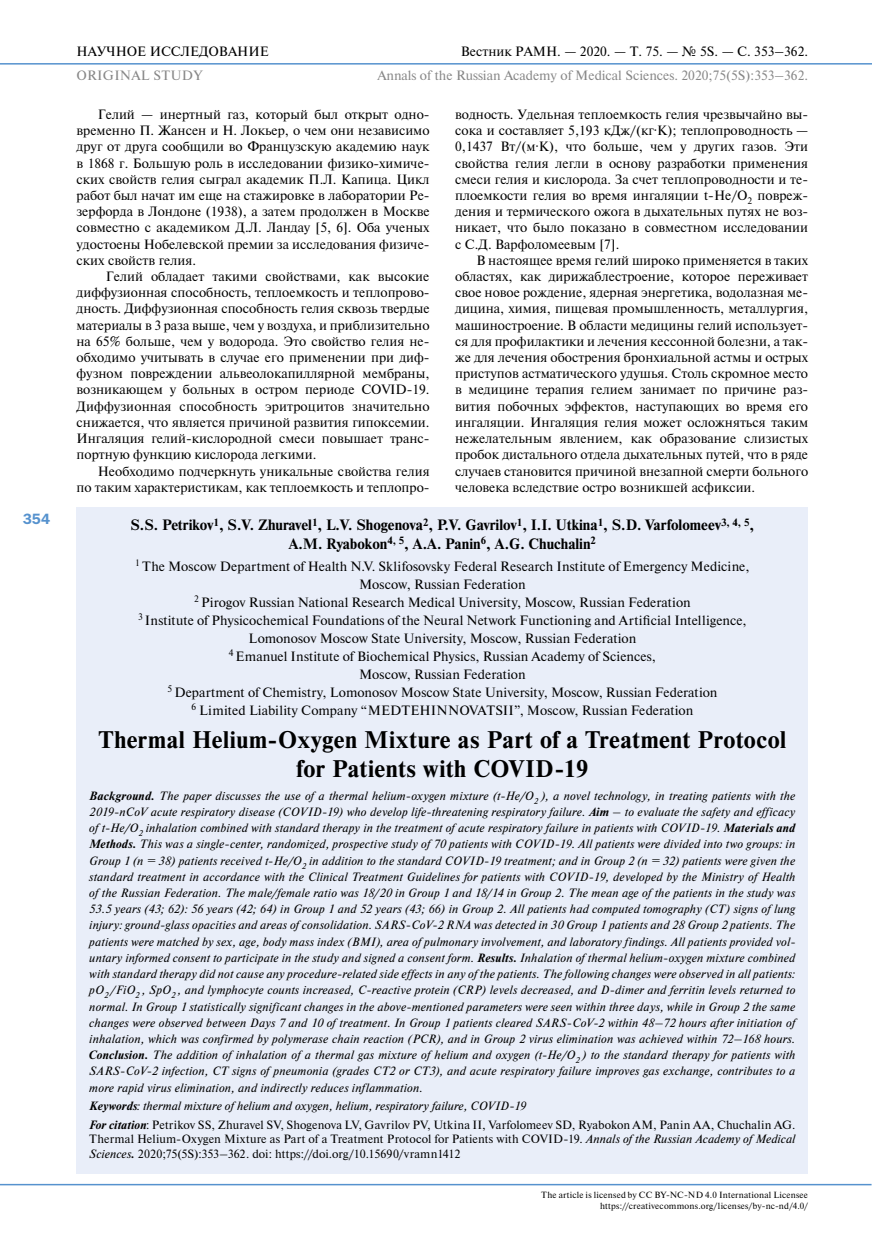
<style>
.page{position:relative;width:872px;height:1234px;background:#fff}
.page>*{position:absolute;margin:0;border:0;box-sizing:border-box;transform-origin:0 0}
.t1{font:700 24px/28.8px "Newton";letter-spacing:.015em;color:#000;text-align:center}
.t2{font:700 15px/18px "Newton";color:#000;text-align:center}
.t3{font:15px "Franklin Gothic Demi C";color:#5692ce}
.t4{font:13.5px/16.2px "Newton";color:#000;text-align:justify}
.t5{font:13.5px "Newton";color:#878787}
.t6{font:13.5px "Newton";letter-spacing:.02em;color:#878787}
.t7{font:italic 12px/16.2px "Newton";letter-spacing:.015em;color:#000;text-align:justify}
.t8{font:12px/18.6px "Newton";letter-spacing:.01em;color:#000}
.t9{font:9px/10.8px "Newton";letter-spacing:.025em;color:#000;text-align:right}
.s1{font-weight:700}
.s2{font-weight:700;font-style:italic}
.s3{font-style:italic}
</style>
<div class="page">
<hr style="left:0;top:1183px;width:871px;height:1px;background:#5692ce">
<hr style="left:0;top:63px;width:872px;height:2px;background:#5692ce">
<div style="left:77px;top:507px;width:731px;height:666px;background:#e9eef9"></div>
<p class="t3" style="left:23px;top:510px;width:29px">354</p>
<p class="t4" style="left:77px;top:43px;width:194px">НАУЧНОЕ ИССЛЕДОВАНИЕ</p>
<p class="t6" style="left:77px;top:66px;width:127px">ORIGINAL STUDY</p>
<p class="t4" style="left:461px;top:43px;width:349px">Вестник РАМН. — 2020. — Т. 75. — № 5S. — С. 353–362.</p>
<p class="t5" style="left:377px;top:66px;width:432px">Annals of the Russian Academy of Medical Sciences. 2020;75(5S):353–362.</p>
<p class="t4" style="left:77px;top:106px;width:354px;text-indent:21px">Гелий — инертный газ, который был открыт одно&shy;временно П. Жансен и Н. Локьер, о чем они независимо друг от друга сообщили во Французскую академию наук в 1868 г. Большую роль в исследовании физико-химиче&shy;ских свойств гелия сыграл академик П.Л. Капица. Цикл работ был начат им еще на стажировке в лаборатории Ре&shy;зерфорда в Лондоне (1938), а затем продолжен в Москве совместно с академиком Д.Л. Ландау [5, 6]. Оба ученых удостоены Нобелевской премии за исследования физиче&shy;ских свойств гелия.</p>
<p class="t4" style="left:77px;top:268px;width:354px;text-indent:29px">Гелий обладает такими свойствами, как высокие диффузионная способность, теплоемкость и теплопрово&shy;дность. Диффузионная способность гелия сквозь твердые материалы в 3 раза выше, чем у воздуха, и приблизительно на 65% больше, чем у водорода. Это свойство гелия не&shy;обходимо учитывать в случае его применении при диф&shy;фузном повреждении альвеолокапиллярной мембраны, возникающем у больных в остром периоде COVID-19.<br>Диффузионная способность эритроцитов значительно снижается, что является причиной развития гипоксемии.<br>Ингаляция гелий-кислородной смеси повышает транс&shy;портную функцию кислорода легкими.</p>
<p class="t4" style="left:77px;top:462px;width:354px;text-align:right">Необходимо подчеркнуть уникальные свойства гелия<br>по таким характеристикам, как теплоемкость и теплопро-</p>
<p class="t4" style="left:455px;top:106px;width:354px">водность. Удельная теплоемкость гелия чрезвычайно вы&shy;сока и составляет 5,193 кДж/(кг·К); теплопроводность — 0,1437 Вт/(м·К), что больше, чем у других газов. Эти свойства гелия легли в основу разработки применения смеси гелия и кислорода. За счет теплопроводности и те&shy;плоемкости гелия во время ингаляции t-Не/О<sub>2</sub> повреж&shy;дения и термического ожога в дыхательных путях не воз&shy;никает, что было показано в совместном исследовании с С.Д. Варфоломеевым [7].</p>
<p class="t4" style="left:455px;top:251px;width:354px;text-indent:21px">В настоящее время гелий широко применяется в таких областях, как дирижаблестроение, которое переживает свое новое рождение, ядерная энергетика, водолазная ме&shy;дицина, химия, пищевая промышленность, металлургия, машиностроение. В области медицины гелий использует&shy;ся для профилактики и лечения кессонной болезни, а так&shy;же для лечения обострения бронхиальной астмы и острых приступов астматического удушья. Столь скромное место в медицине терапия гелием занимает по причине раз&shy;вития побочных эффектов, наступающих во время его ингаляции. Ингаляция гелия может осложняться таким нежелательным явлением, как образование слизистых пробок дистального отдела дыхательных путей, что в ряде случаев становится причиной внезапной смерти больного человека вследствие остро возникшей асфиксии.</p>
<p class="t2" style="left:130px;top:516px;width:625px">S.S. Petrikov<sup>1</sup>, S.V. Zhuravel<sup>1</sup>, L.V. Shogenova<sup>2</sup>, P.V. Gavrilov<sup>1</sup>, I.I. Utkina<sup>1</sup>, S.D. Varfolomeev<sup>3,</sup> <sup>4,</sup> <sup>5</sup>,<br>A.M. Ryabokon<sup>4,</sup> <sup>5</sup>, А.А. Panin<sup>6</sup>, A.G. Chuchalin<sup>2</sup></p>
<p class="t4" style="left:135px;top:556px;width:615px;line-height:18px;text-align:center"><sup>1</sup> The Moscow Department of Health N.V. Sklifosovsky Federal Research Institute of Emergency Medicine, Moscow, Russian Federation<br><sup>2</sup> Pirogov Russian National Research Medical University, Moscow, Russian Federation<br><sup>3</sup> Institute of Physicochemical Foundations of the Neural Network Functioning and Artificial Intelligence, Lomonosov Moscow State University, Moscow, Russian Federation<br><sup>4</sup> Emanuel Institute of Biochemical Physics, Russian Academy of Sciences,<br>Moscow, Russian Federation<br><sup>5</sup> Department of Chemistry, Lomonosov Moscow State University, Moscow, Russian Federation<br><sup>6</sup> Limited Liability Company “MEDTEHINNOVATSII”, Moscow, Russian Federation</p>
<h1 class="t1" style="left:98px;top:725px;width:689px">Thermal Helium-Oxygen Mixture as Part of a Treatment Protocol for Patients with COVID-19</h1>
<p class="t7" style="left:89px;top:787px;width:707px"><span class="s1">Background.</span> The paper discusses the use of a thermal helium-oxygen mixture (t-Не/О<sub>2</sub> ), a novel technology, in treating patients with the 2019-nCoV acute respiratory disease (COVID-19) who develop life-threatening respiratory failure. <span class="s1">Aim</span> – to evaluate the safety and efficacy of t-Не/О<sub>2</sub> inhalation combined with standard therapy in the treatment of acute respiratory failure in patients with COVID-19. <span class="s1">Materials and Methods.</span> This was a single-center, randomized, prospective study of 70 patients with COVID-19. All patients were divided into two groups: in Group 1 (n = 38) patients received t-He/О<sub>2</sub> in addition to the standard COVID-19 treatment; and in Group 2 (n = 32) patients were given the standard treatment in accordance with the Clinical Treatment Guidelines for patients with COVID-19, developed by the Ministry of Health of the Russian Federation. The male/female ratio was 18/20 in Group 1 and 18/14 in Group 2. The mean age of the patients in the study was 53.5 years (43; 62): 56 years (42; 64) in Group 1 and 52 years (43; 66) in Group 2. All patients had computed tomography (CT) signs of lung injury: ground-glass opacities and areas of consolidation. SARS-CoV-2 RNA was detected in 30 Group 1 patients and 28 Group 2 patients. The patients were matched by sex, age, body mass index (BMI), area of pulmonary involvement, and laboratory findings. All patients provided vol&shy;untary informed consent to participate in the study and signed a consent form. <span class="s1">Results.</span> Inhalation of thermal helium-oxygen mixture combined with standard therapy did not cause any procedure-related side effects in any of the patients. The following changes were observed in all patients: pO<sub>2</sub> /FiO<sub>2</sub> , SpO<sub>2</sub> , and lymphocyte counts increased, C-reactive protein (CRP) levels decreased, and D-dimer and ferritin levels returned to normal. In Group 1 statistically significant changes in the above-mentioned parameters were seen within three days, while in Group 2 the same changes were observed between Days 7 and 10 of treatment. In Group 1 patients cleared SARS-CoV-2 within 48–72 hours after initiation of inhalation, which was confirmed by polymerase chain reaction (PCR), and in Group 2 virus elimination was achieved within 72–168 hours.<br><span class="s1">Conclusion.</span> The addition of inhalation of a thermal gas mixture of helium and oxygen (t-He/О<sub>2</sub> ) to the standard therapy for patients with SARS-CoV-2 infection, CT signs of pneumonia (grades СT2 or CT3), and acute respiratory failure improves gas exchange, contributes to a more rapid virus elimination, and indirectly reduces inflammation.</p>
<p class="t8" style="left:89px;top:1096px;width:707px"><span class="s2">Keywords</span><span class="s3">: thermal mixture of helium and oxygen, helium, respiratory failure, COVID-19<br></span><span class="s2">For citation</span>: Petrikov SS, Zhuravel SV, Shogenova LV, Gavrilov PV, Utkina II, Varfolomeev SD, Ryabokon AM, Panin АА, Chuchalin AG.</p>
<p class="t8" style="left:89px;top:1131px;width:707px;line-height:14.4px">Thermal Helium-Oxygen Mixture as Part of a Treatment Protocol for Patients with COVID-19. <span class="s3">Annals of the Russian Academy of Medical<br>Sciences</span><span class="s2">.</span> 2020;75(5S):353–362. doi: https://doi.org/10.15690/vramn1412</p>
<p class="t9" style="left:541px;top:1189px;width:268px">The article is licensed by CC BY-NC-ND 4.0 International Licensee https://creativecommons.org/licenses/by-nc-nd/4.0/</p>
</div>
